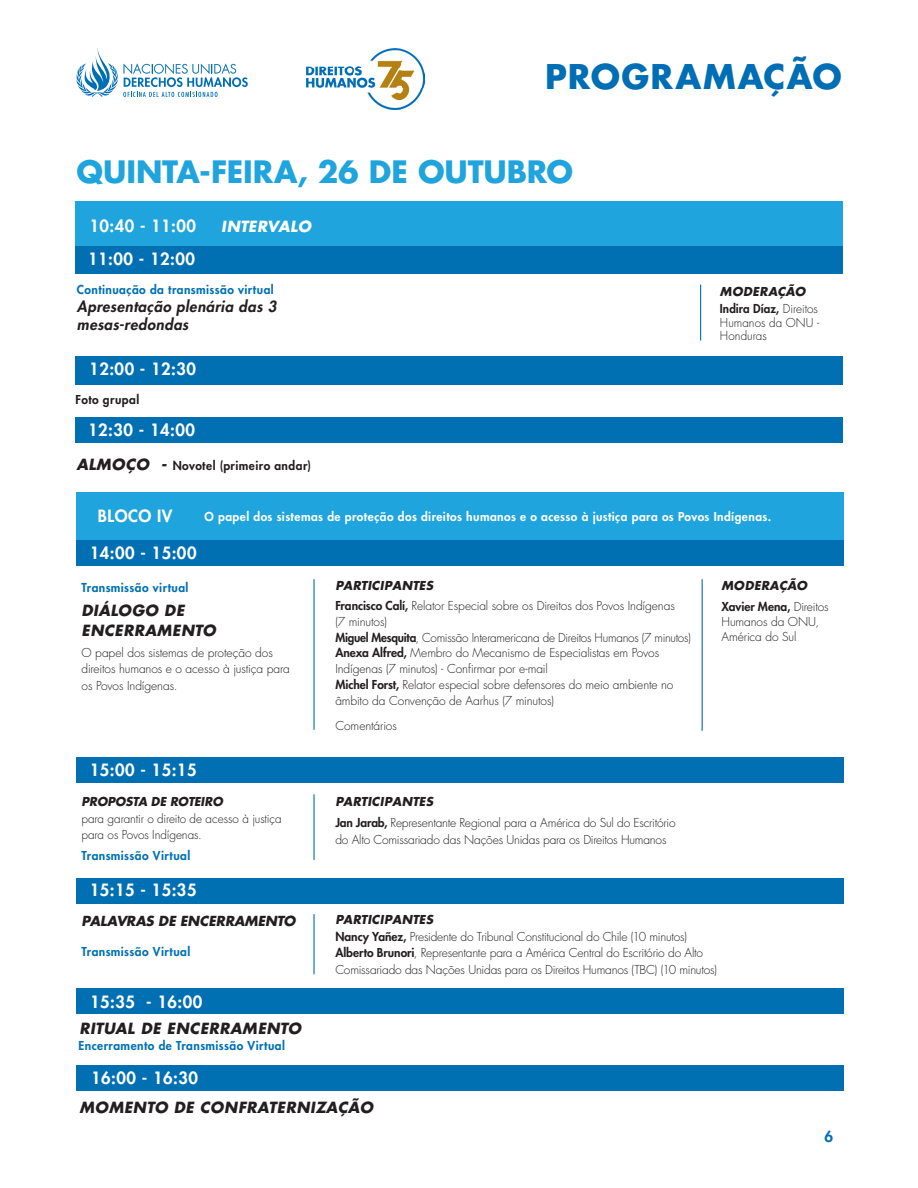
<style>
.page{position:relative;width:918px;height:1188px;background:#fff}
.page>*{position:absolute;margin:0;border:0;box-sizing:border-box;transform-origin:0 0}
.texto_central_1{font:700 33.15px "Futura Std";letter-spacing:.035em;color:#006eb5}
.texto_central_1-2{font:700 30px "Futura Std";letter-spacing:-.005em;color:#1fa4dd}
.t1{font:800 16.5px "Futura Std";letter-spacing:.03em;color:#fff}
.texto_central_1-3{font:italic 700 15px/19.5px "Futura Std";letter-spacing:.035em;color:#231f20}
.texto_central_1-4{font:italic 800 15px/18px "Futura Std";letter-spacing:.03em;color:#231f20}
.texto_central_1-5{font:italic 700 15px "Futura Std";letter-spacing:.015em;color:#fff}
.t2{font:800 15px "Futura Std";color:#0070b3}
.texto_central_1-6{font:italic 700 13.5px "Futura Std";letter-spacing:-.005em;color:#231f20}
.texto_central_1-7{font:300 12px/16.5px "Futura Std";letter-spacing:-.01em;color:#231f20}
.texto_central_1-8{font:800 12px "Futura Std";letter-spacing:.035em;color:#0070b3}
.texto_central_1-9{font:800 12px "Futura Std";letter-spacing:.035em;color:#fff}
.texto_central_1-10{font:800 12px "Futura Std";letter-spacing:.035em;color:#231f20}
.texto_central_1-11{font:italic 700 12px "Futura Std";letter-spacing:.01em;color:#231f20}
.texto_central_1-12{font:italic 700 12px "Futura Std";letter-spacing:.03em;color:#231f20}
.texto_central_1-13{font:italic 700 12px "Futura Std";letter-spacing:-.01em;color:#231f20}
.s1{font-weight:800}
.s2{font-weight:700;font-style:italic;font-size:15px}
</style>
<div class="page">
<div style="left:76px;top:201px;width:767px;height:45px;background:#1fa4dd"></div>
<div style="left:76px;top:246px;width:767px;height:28px;background:#0070b3"></div>
<hr style="left:700px;top:285px;width:1px;height:56px;background:#0070b3">
<div style="left:76px;top:356px;width:767px;height:29px;background:#0070b3"></div>
<div style="left:76px;top:417px;width:767px;height:25px;background:#0070b3"></div>
<div style="left:76px;top:988px;width:768px;height:25px;background:#0070b3"></div>
<div style="left:76px;top:492px;width:768px;height:49px;background:#1fa4dd"></div>
<hr style="left:313px;top:579px;width:2px;height:151px;background:#0070b3">
<hr style="left:702px;top:579px;width:1px;height:152px;background:#0070b3">
<div style="left:76px;top:541px;width:768px;height:25px;background:#0070b3"></div>
<hr style="left:313px;top:794px;width:2px;height:66px;background:#0070b3">
<div style="left:76px;top:757px;width:768px;height:25px;background:#0070b3"></div>
<hr style="left:313px;top:914px;width:2px;height:60px;background:#0070b3">
<div style="left:76px;top:878px;width:768px;height:25px;background:#0070b3"></div>
<div style="left:76px;top:1065px;width:767px;height:26px;background:#0070b3"></div>
<img style="left:306px;top:48px;width:119px;height:61px">
<svg style="left:76px;top:48px;width:172px;height:49px"></svg>
<p class="texto_central_1" style="left:545px;top:55px;width:298px">PROGRAMAÇÃO</p>
<p class="texto_central_1-2" style="left:77px;top:152px;width:498px">QUINTA-FEIRA, 26 DE OUTUBRO</p>
<p class="t1" style="left:89px;top:215px;width:108px">10:40 - 11:00</p>
<p class="texto_central_1-5" style="left:221px;top:216px;width:91px">INTERVALO</p>
<p class="t1" style="left:88px;top:248px;width:108px">11:00 - 12:00</p>
<p class="texto_central_1-8" style="left:77px;top:282px;width:198px">Continuação da transmissão virtual</p>
<p class="texto_central_1-4" style="left:77px;top:298px;width:201px">Apresentação plenária das 3 mesas-redondas</p>
<p class="texto_central_1-12" style="left:720px;top:283px;width:87px">MODERAÇÃO</p>
<p class="texto_central_1-7" style="left:720px;top:303px;width:101px;line-height:13.5px"><span class="s1">Indira Díaz,</span> Direitos<br>Humanos da ONU -<br>Honduras</p>
<p class="t1" style="left:89px;top:358px;width:108px">12:00 - 12:30</p>
<p class="texto_central_1-10" style="left:76px;top:392px;width:65px">Foto grupal</p>
<p class="t1" style="left:88px;top:419px;width:108px">12:30 - 14:00</p>
<p class="texto_central_1-10" style="left:77px;top:458px;width:236px"><span class="s2">ALMOÇO -</span> Novotel (primeiro andar)</p>
<p class="t1" style="left:98px;top:506px;width:76px">BLOCO IV</p>
<p class="texto_central_1-9" style="left:204px;top:509px;width:568px">O papel dos sistemas de proteção dos direitos humanos e o acesso à justiça para os Povos Indígenas.</p>
<p class="t1" style="left:90px;top:543px;width:108px">14:00 - 15:00</p>
<p class="texto_central_1-8" style="left:82px;top:580px;width:109px">Transmissão virtual</p>
<p class="texto_central_1-3" style="left:82px;top:601px;width:136px">DIÁLOGO DE<br>ENCERRAMENTO</p>
<p class="texto_central_1-7" style="left:82px;top:644px;width:210px">O papel dos sistemas de proteção dos direitos humanos e o acesso à justiça para os Povos Indígenas.</p>
<p class="t1" style="left:90px;top:759px;width:108px">15:00 - 15:15</p>
<p class="texto_central_1-13" style="left:82px;top:794px;width:143px">PROPOSTA DE ROTEIRO</p>
<p class="texto_central_1-7" style="left:82px;top:811px;width:202px">para garantir o direito de acesso à justiça</p>
<p class="texto_central_1-7" style="left:82px;top:827px;width:122px">para os Povos Indígenas.</p>
<p class="texto_central_1-8" style="left:82px;top:848px;width:110px">Transmissão Virtual</p>
<p class="t1" style="left:90px;top:880px;width:108px">15:15 - 15:35</p>
<p class="texto_central_1-6" style="left:82px;top:912px;width:216px">PALAVRAS DE ENCERRAMENTO</p>
<p class="texto_central_1-8" style="left:82px;top:944px;width:110px">Transmissão Virtual</p>
<p class="t1" style="left:90px;top:992px;width:114px">15:35 - 16:00</p>
<p class="texto_central_1-3" style="left:80px;top:1019px;width:223px">RITUAL DE ENCERRAMENTO</p>
<p class="texto_central_1-8" style="left:78px;top:1038px;width:208px">Encerramento de Transmissão Virtual</p>
<p class="texto_central_1-11" style="left:335px;top:578px;width:99px">PARTICIPANTES</p>
<p class="texto_central_1-7" style="left:335px;top:598px;width:341px"><span class="s1">Francisco Calí,</span> Relator Especial sobre os Direitos dos Povos Indígenas</p>
<p class="texto_central_1-7" style="left:335px;top:614px;width:53px">(7 minutos)</p>
<p class="texto_central_1-7" style="left:335px;top:629px;width:357px"><span class="s1">Miguel Mesquita</span>, Comissão Interamericana de Direitos Humanos (7 minutos)</p>
<p class="texto_central_1-7" style="left:335px;top:646px;width:326px;line-height:15.8px"><span class="s1">Anexa Alfred,</span> Membro do Mecanismo de Especialistas em Povos<br>Indígenas (7 minutos) - Confirmar por e-mail</p>
<p class="texto_central_1-7" style="left:335px;top:677px;width:340px;line-height:15.8px"><span class="s1">Michel Forst,</span> Relator especial sobre defensores do meio ambiente no âmbito da Convenção de Aarhus (7 minutos)</p>
<p class="texto_central_1-7" style="left:335px;top:718px;width:63px">Comentários</p>
<p class="texto_central_1-11" style="left:335px;top:794px;width:99px">PARTICIPANTES</p>
<p class="texto_central_1-7" style="left:335px;top:815px;width:342px"><span class="s1">Jan Jarab,</span> Representante Regional para a América do Sul do Escritório do Alto Comissariado das Nações Unidas para os Direitos Humanos</p>
<p class="texto_central_1-12" style="left:721px;top:578px;width:87px">MODERAÇÃO</p>
<p class="texto_central_1-7" style="left:721px;top:599px;width:109px;line-height:15px"><span class="s1">Xavier Mena,</span> Direitos<br>Humanos da ONU,<br>América do Sul</p>
<p class="texto_central_1-11" style="left:335px;top:912px;width:99px">PARTICIPANTES</p>
<p class="texto_central_1-7" style="left:335px;top:928px;width:353px"><span class="s1">Nancy Yañez,</span> Presidente do Tribunal Constitucional do Chile (10 minutos)</p>
<p class="texto_central_1-7" style="left:335px;top:945px;width:383px"><span class="s1">Alberto Brunori</span>, Representante para a América Central do Escritório do Alto<br>Comissariado das Nações Unidas para os Direitos Humanos (TBC) (10 minutos)</p>
<p class="t1" style="left:91px;top:1067px;width:108px">16:00 - 16:30</p>
<p class="texto_central_1-3" style="left:80px;top:1098px;width:295px">MOMENTO DE CONFRATERNIZAÇÃO</p>
<p class="t2" style="left:824px;top:1127px;width:10px">6</p>
</div>
